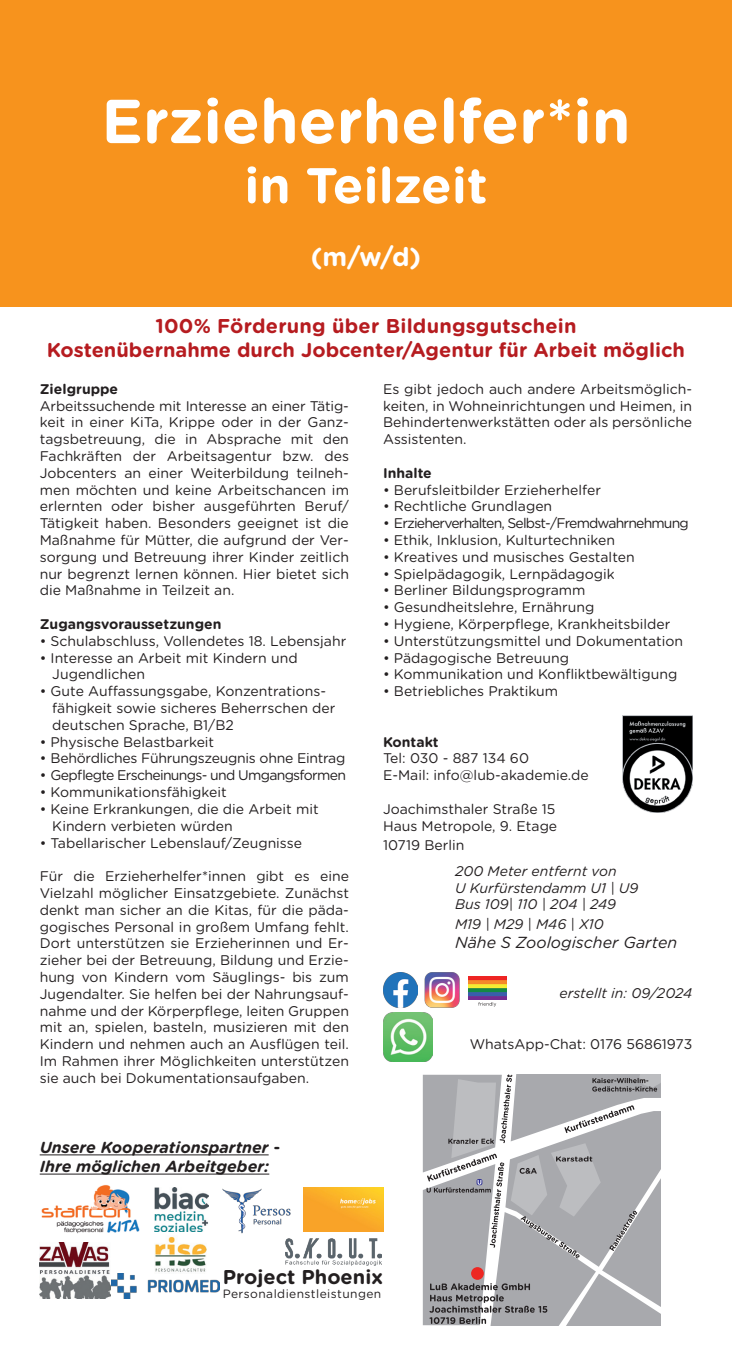
<style>
.page{position:relative;width:732px;height:1355px;background:#fff}
.page>*{position:absolute;margin:0;border:0;box-sizing:border-box;transform-origin:0 0}
.t1{font:700 62px "Gotham Rounded";color:#fff}
.t2{font:700 50px "Gotham Rounded";color:#fff}
.t3{font:700 26px "Gotham Rounded";color:#fff}
.t4{font:700 20px/24px "Gotham Rounded";color:#b61c20;text-align:center}
.t5{font:700 20px "Gotham Rounded";color:#231f20}
.t6{font:italic 700 16px/19.2px "Gotham Rounded";color:#231f20}
.t7{font:italic 16px "Gotham Rounded";color:#231f20}
.t8{font:14px/16.8px "Gotham Rounded";color:#231f20}
.t9{font:italic 14px/16.8px "Gotham Rounded";color:#231f20}
.t10{font:700 14px "Gotham Rounded";color:#231f20}
.t11{font:14px "Gotham Rounded";letter-spacing:-.06em;color:#231f20}
.t12{font:14px "Gotham Rounded";letter-spacing:-.02em;color:#231f20}
.t13{font:14px "Gotham Rounded";letter-spacing:-.05em;color:#231f20}
.t14{font:12px "Gotham Rounded";letter-spacing:.035em;color:#231f20}
</style>
<div class="page">
<div style="left:0;top:0;width:731px;height:306px;background:#f7931d"></div>
<svg style="left:422px;top:1075px;width:238px;height:250px"></svg>
<img style="left:222px;top:1188px;width:69px;height:46px">
<img style="left:154px;top:1187px;width:54px;height:44px">
<img style="left:285px;top:1238px;width:96px;height:28px">
<img style="left:468px;top:976px;width:38px;height:23px">
<svg style="left:478px;top:1002px;width:18px;height:4px"></svg>
<img style="left:383px;top:973px;width:34px;height:34px">
<img style="left:424px;top:973px;width:35px;height:34px">
<hr style="left:40px;top:1154px;width:228px;height:1px;background:#231f20">
<hr style="left:40px;top:1174px;width:229px;height:1px;background:#231f20">
<img style="left:111px;top:1273px;width:108px;height:26px">
<img style="left:40px;top:1242px;width:70px;height:57px">
<img style="left:383px;top:1012px;width:49px;height:49px">
<img style="left:303px;top:1187px;width:80px;height:45px">
<img style="left:154px;top:1236px;width:52px;height:38px">
<img style="left:41px;top:1185px;width:99px;height:49px">
<img style="left:622px;top:715px;width:70px;height:98px">
<h1 class="t1" style="left:101px;top:76px;width:530px">Erzieherhelfer*in</h1>
<h2 class="t2" style="left:244px;top:149px;width:245px">in Teilzeit</h2>
<h3 class="t3" style="left:310px;top:237px;width:112px">(m/w/d)</h3>
<h3 class="t4" style="left:47px;top:314px;width:639px">100% Förderung über Bildungsgutschein<br>Kostenübernahme durch Jobcenter/Agentur für Arbeit möglich</h3>
<p class="t10" style="left:40px;top:379px;width:80px">Zielgruppe</p>
<p class="t8" style="left:40px;top:397px;width:311px;text-align:justify">Arbeitssuchende mit Interesse an einer Tätig&shy;keit in einer KiTa, Krippe oder in der Ganz&shy;tagsbetreuung, die in Absprache mit den Fachkräften der Arbeitsagentur bzw. des Jobcenters an einer Weiterbildung teilneh&shy;men möchten und keine Arbeitschancen im erlernten oder bisher ausgeführten Beruf/ Tätigkeit haben. Besonders geeignet ist die Maßnahme für Mütter, die aufgrund der Ver&shy;sorgung und Betreuung ihrer Kinder zeitlich nur begrenzt lernen können. Hier bietet sich die Maßnahme in Teilzeit an.</p>
<p class="t10" style="left:40px;top:614px;width:183px">Zugangsvoraussetzungen</p>
<p class="t8" style="left:40px;top:632px;width:308px">• Schulabschluss, Vollendetes 18. Lebensjahr</p>
<p class="t8" style="left:52px;top:649px;width:247px;text-indent:-13px">• Interesse an Arbeit mit Kindern und<br>Jugendlichen</p>
<p class="t8" style="left:52px;top:682px;width:285px;text-indent:-13px">• Gute Auffassungsgabe, Konzentrations&shy;fähigkeit sowie sicheres Beherrschen der deutschen Sprache, B1/B2</p>
<p class="t8" style="left:40px;top:733px;width:176px">• Physische Belastbarkeit</p>
<p class="t12" style="left:40px;top:749px;width:307px">• Behördliches Führungszeugnis ohne Eintrag</p>
<p class="t13" style="left:40px;top:766px;width:308px">• Gepflegte Erscheinungs- und Umgangsformen</p>
<p class="t8" style="left:40px;top:783px;width:188px">• Kommunikationsfähigkeit</p>
<p class="t8" style="left:52px;top:800px;width:268px;text-indent:-13px">• Keine Erkrankungen, die die Arbeit mit<br>Kindern verbieten würden</p>
<p class="t8" style="left:40px;top:833px;width:264px">• Tabellarischer Lebenslauf/Zeugnisse</p>
<p class="t8" style="left:40px;top:867px;width:311px;text-align:justify">Für die Erzieherhelfer*innen gibt es eine Vielzahl möglicher Einsatzgebiete. Zunächst denkt man sicher an die Kitas, für die päda&shy;gogisches Personal in großem Umfang fehlt.<br>Dort unterstützen sie Erzieherinnen und Er&shy;zieher bei der Betreuung, Bildung und Erzie&shy;hung von Kindern vom Säuglings- bis zum Jugendalter. Sie helfen bei der Nahrungsauf&shy;nahme und der Körperpflege, leiten Gruppen mit an, spielen, basteln, musizieren mit den Kindern und nehmen auch an Ausflügen teil.<br>Im Rahmen ihrer Möglichkeiten unterstützen sie auch bei Dokumentationsaufgaben.</p>
<p class="t6" style="left:40px;top:1137px;width:242px">Unsere Kooperationspartner -<br>Ihre möglichen Arbeitgeber:</p>
<p class="t8" style="left:383px;top:380px;width:310px;text-align:justify">Es gibt jedoch auch andere Arbeitsmöglich&shy;keiten, in Wohneinrichtungen und Heimen, in Behindertenwerkstätten oder als persönliche Assistenten.</p>
<p class="t10" style="left:383px;top:463px;width:50px">Inhalte</p>
<p class="t8" style="left:383px;top:481px;width:219px">• Berufsleitbilder Erzieherhelfer</p>
<p class="t8" style="left:383px;top:497px;width:171px">• Rechtliche Grundlagen</p>
<p class="t11" style="left:383px;top:514px;width:307px">• Erzieherverhalten, Selbst-/Fremdwahrnehmung</p>
<p class="t8" style="left:383px;top:531px;width:233px">• Ethik, Inklusion, Kulturtechniken</p>
<p class="t8" style="left:383px;top:548px;width:253px">• Kreatives und musisches Gestalten</p>
<p class="t8" style="left:383px;top:565px;width:233px">• Spielpädagogik, Lernpädagogik</p>
<p class="t8" style="left:383px;top:581px;width:204px">• Berliner Bildungsprogramm</p>
<p class="t8" style="left:383px;top:598px;width:213px">• Gesundheitslehre, Ernährung</p>
<p class="t8" style="left:383px;top:615px;width:289px">• Hygiene, Körperpflege, Krankheitsbilder</p>
<p class="t8" style="left:383px;top:632px;width:301px">• Unterstützungsmittel und Dokumentation</p>
<p class="t8" style="left:383px;top:649px;width:187px">• Pädagogische Betreuung</p>
<p class="t8" style="left:383px;top:665px;width:296px">• Kommunikation und Konfliktbewältigung</p>
<p class="t8" style="left:383px;top:682px;width:177px">• Betriebliches Praktikum</p>
<p class="t10" style="left:383px;top:731px;width:57px">Kontakt</p>
<p class="t8" style="left:383px;top:749px;width:207px">Tel: 030 - 887 134 60<br>E-Mail: info@lub-akademie.de</p>
<p class="t8" style="left:383px;top:800px;width:176px">Joachimsthaler Straße 15<br>Haus Metropole, 9. Etage</p>
<p class="t8" style="left:383px;top:836px;width:83px">10719 Berlin</p>
<p class="t9" style="left:455px;top:862px;width:185px">200 Meter entfernt von<br>U Kurfürstendamm U1 | U9<br>Bus 109| 110 | 204 | 249</p>
<p class="t9" style="left:455px;top:915px;width:150px">M19 | M29 | M46 | X10</p>
<p class="t7" style="left:455px;top:931px;width:223px">Nähe S Zoologischer Garten</p>
<p class="t9" style="left:559px;top:984px;width:134px">erstellt in: 09/2024</p>
<p class="t8" style="left:469px;top:1035px;width:224px">WhatsApp-Chat: 0176 56861973</p>
<h3 class="t5" style="left:223px;top:1262px;width:162px">Project Phoenix</h3>
<p class="t14" style="left:223px;top:1286px;width:160px">Personaldienstleistungen</p>
</div>
